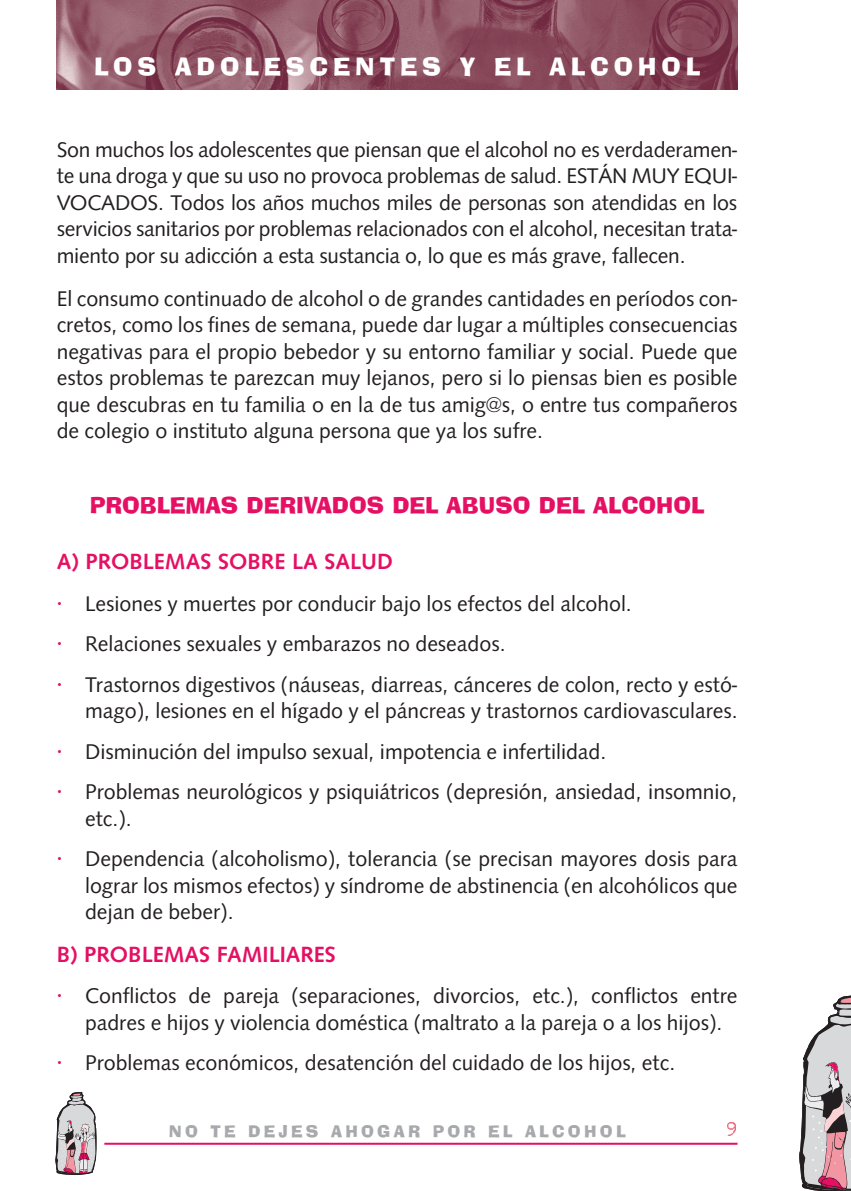
<style>
.page{position:relative;width:851px;height:1191px;background:#fff}
.page>*{position:absolute;margin:0;border:0;box-sizing:border-box;transform-origin:0 0}
.t1{font:24px "Ad Lib BT";letter-spacing:.205em;color:#fff}
.t2{font:22px/26.4px "Syntax";color:#231f20;text-align:justify}
.t3{font:700 22px "Syntax";color:#e50f63}
.t4{font:22px "Ad Lib BT";color:#e50f63}
.t5{font:16px "Ad Lib BT";letter-spacing:.205em;color:#a8a9ad}
.s1{color:#e50f63}
</style>
<div class="page">
<img style="left:57px;top:0;width:680px;height:89px">
<svg style="left:55px;top:1092px;width:42px;height:83px"></svg>
<svg style="left:799px;top:995px;width:52px;height:196px"></svg>
<hr style="left:104px;top:1142px;width:633px;height:2px;background:#e50f63">
<p class="t1" style="left:94px;top:57px;width:607px">LOS ADOLESCENTES Y EL ALCOHOL</p>
<p class="t2" style="left:57px;top:138px;width:681px">Son muchos los adolescentes que piensan que el alcohol no es verdaderamen&shy;te una droga y que su uso no provoca problemas de salud. ESTÁN MUY EQUI-VOCADOS. Todos los años muchos miles de personas son atendidas en los servicios sanitarios por problemas relacionados con el alcohol, necesitan trata&shy;miento por su adicción a esta sustancia o, lo que es más grave, fallecen.</p>
<p class="t2" style="left:57px;top:287px;width:682px">El consumo continuado de alcohol o de grandes cantidades en períodos con&shy;cretos, como los fines de semana, puede dar lugar a múltiples consecuencias negativas para el propio bebedor y su entorno familiar y social. Puede que estos problemas te parezcan muy lejanos, pero si lo piensas bien es posible que descubras en tu familia o en la de tus amig@s, o entre tus compañeros de colegio o instituto alguna persona que ya los sufre.</p>
<p class="t4" style="left:90px;top:497px;width:616px">PROBLEMAS DERIVADOS DEL ABUSO DEL ALCOHOL</p>
<p class="t3" style="left:57px;top:552px;width:338px">A) PROBLEMAS SOBRE LA SALUD</p>
<p class="t2" style="left:57px;top:592px;width:576px"><span class="s1">•</span> Lesiones y muertes por conducir bajo los efectos del alcohol.</p>
<p class="t2" style="left:57px;top:632px;width:450px"><span class="s1">•</span> Relaciones sexuales y embarazos no deseados.</p>
<p class="t2" style="left:57px;top:673px;width:682px;text-align:right"><span class="s1">•</span> Trastornos digestivos (náuseas, diarreas, cánceres de colon, recto y estó&shy;mago), lesiones en el hígado y el páncreas y trastornos cardiovasculares.</p>
<p class="t2" style="left:57px;top:740px;width:551px"><span class="s1">•</span> Disminución del impulso sexual, impotencia e infertilidad.</p>
<p class="t2" style="left:85px;top:780px;width:653px;text-indent:-28px"><span class="s1">•</span> Problemas neurológicos y psiquiátricos (depresión, ansiedad, insomnio, etc.).</p>
<p class="t2" style="left:85px;top:847px;width:654px;text-indent:-28px"><span class="s1">•</span> Dependencia (alcoholismo), tolerancia (se precisan mayores dosis para lograr los mismos efectos) y síndrome de abstinencia (en alcohólicos que dejan de beber).</p>
<p class="t3" style="left:57px;top:945px;width:281px">B) PROBLEMAS FAMILIARES</p>
<p class="t2" style="left:85px;top:984px;width:653px;text-indent:-28px"><span class="s1">•</span> Conflictos de pareja (separaciones, divorcios, etc.), conflictos entre padres e hijos y violencia doméstica (maltrato a la pareja o a los hijos).</p>
<p class="t2" style="left:57px;top:1051px;width:620px"><span class="s1">•</span> Problemas económicos, desatención del cuidado de los hijos, etc.</p>
<p class="t5" style="left:169px;top:1125px;width:458px">NO TE DEJES AHOGAR POR EL ALCOHOL</p>
</div>
